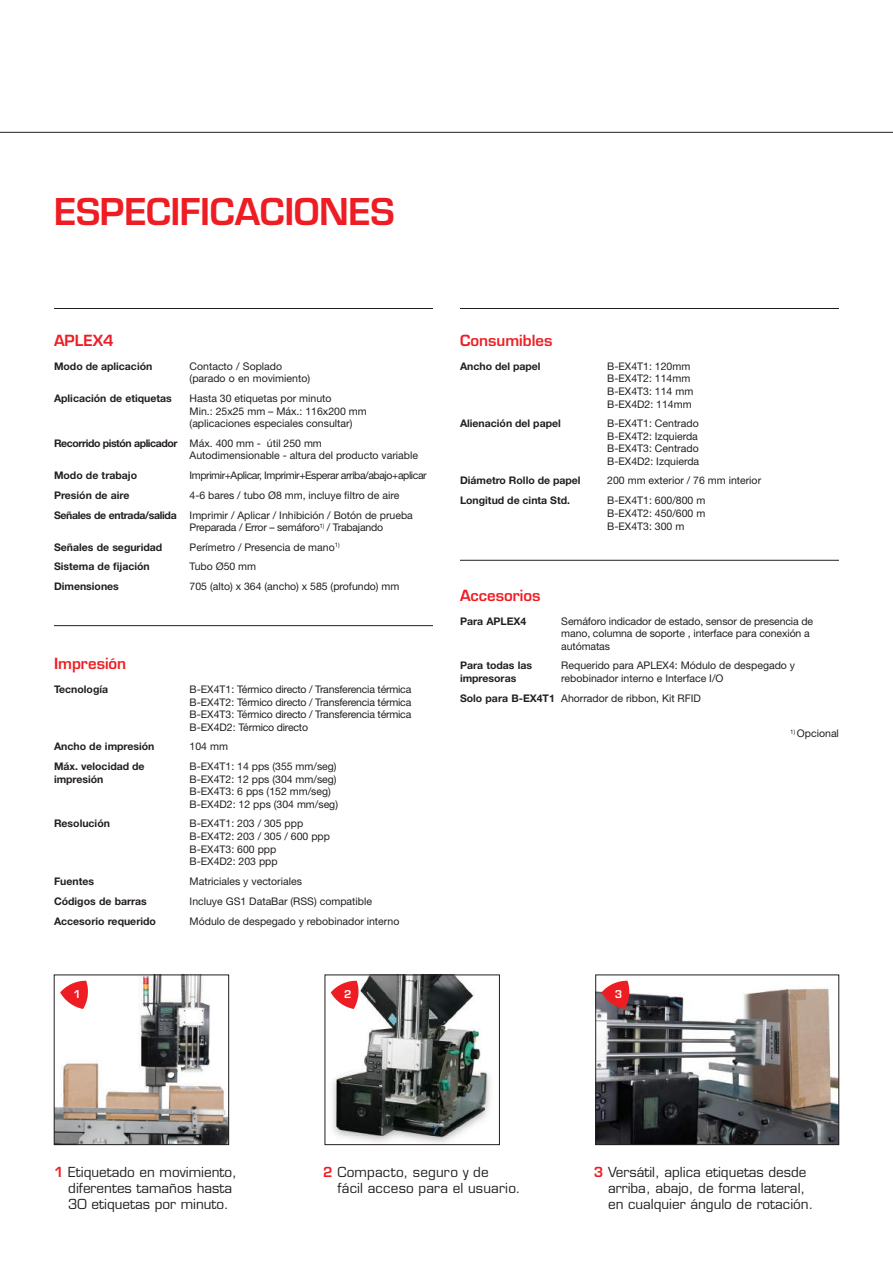
<style>
.page{position:relative;width:893px;height:1263px;background:#fff}
.page>*{position:absolute;margin:0;border:0;box-sizing:border-box;transform-origin:0 0}
.t1{font:600 36px "Eurostile LT Std";letter-spacing:-.015em;color:#ee1d23}
.t2{font:600 15px "Eurostile LT Std";color:#ee1d23}
.t3{font:13.5px/16.2px "Eurostile LT Std";color:#231f20}
.t4{font:10.5px/12.6px "Helvetica Neue LT Std";color:#231f20}
.t5{font:700 10.5px/12.6px "Helvetica Neue LT Std";color:#231f20}
.t6{font:10.5px "Helvetica Neue LT Std";letter-spacing:-.04em;color:#231f20}
.t7{font:10.5px "Helvetica Neue LT Std";letter-spacing:-.02em;color:#231f20}
.t8{font:600 10.5px "Eurostile LT Std";color:#fff}
.s1{font-weight:700}
.s2{font-weight:600;color:#ee1d23}
</style>
<div class="page">
<hr style="left:0;top:132px;width:893px;height:1px;background:#231f20">
<img style="left:56px;top:977px;width:171px;height:166px">
<div style="left:54px;top:975px;width:175px;height:170px;border:1px solid #231f20"></div>
<svg style="left:60px;top:981px;width:29px;height:28px"></svg>
<img style="left:330px;top:977px;width:162px;height:166px">
<div style="left:325px;top:975px;width:175px;height:170px;border:1px solid #231f20"></div>
<svg style="left:331px;top:981px;width:29px;height:28px"></svg>
<img style="left:597px;top:980px;width:240px;height:163px">
<div style="left:595px;top:975px;width:244px;height:170px;border:1px solid #231f20"></div>
<svg style="left:601px;top:981px;width:30px;height:28px"></svg>
<hr style="left:54px;top:308px;width:379px;height:1px;background:#231f20">
<hr style="left:54px;top:625px;width:379px;height:1px;background:#231f20">
<hr style="left:460px;top:308px;width:379px;height:1px;background:#231f20">
<hr style="left:460px;top:560px;width:379px;height:1px;background:#231f20">
<h1 class="t1" style="left:54px;top:189px;width:342px">ESPECIFICACIONES</h1>
<h2 class="t2" style="left:54px;top:331px;width:61px">APLEX4</h2>
<p class="t5" style="left:54px;top:360px;width:100px">Modo de aplicación</p>
<p class="t4" style="left:190px;top:360px;width:122px">Contacto / Soplado (parado o en movimiento)</p>
<p class="t5" style="left:54px;top:392px;width:119px">Aplicación de etiquetas</p>
<p class="t4" style="left:190px;top:392px;width:179px">Hasta 30 etiquetas por minuto<br>Min.: 25x25 mm – Máx.: 116x200 mm (aplicaciones especiales consultar)</p>
<p class="t4" style="left:190px;top:436px;width:230px;text-indent:-136px"><span class="s1">Recorrido pistón aplicador</span> Máx. 400 mm - útil 250 mm<br>Autodimensionable - altura del producto variable</p>
<p class="t5" style="left:54px;top:468px;width:85px">Modo de trabajo</p>
<p class="t6" style="left:190px;top:469px;width:239px">Imprimir+Aplicar, Imprimir+Esperar arriba/abajo+aplicar</p>
<p class="t5" style="left:54px;top:488px;width:77px">Presión de aire</p>
<p class="t4" style="left:54px;top:485px;width:360px;line-height:20px;text-indent:136px">4-6 bares / tubo Ø8 mm, incluye filtro de aire<br><span class="s1">Señales de entrada/salida</span> Imprimir / Aplicar / Inhibición / Botón de prueba</p>
<p class="t7" style="left:190px;top:521px;width:195px">Preparada / Error – semáforo<sup>1)</sup> / Trabajando</p>
<p class="t5" style="left:54px;top:540px;width:110px">Señales de seguridad</p>
<p class="t4" style="left:190px;top:540px;width:152px">Perímetro / Presencia de mano<sup>1)</sup></p>
<p class="t5" style="left:54px;top:560px;width:97px">Sistema de fijación</p>
<p class="t4" style="left:190px;top:560px;width:68px">Tubo Ø50 mm</p>
<p class="t5" style="left:54px;top:580px;width:66px">Dimensiones</p>
<p class="t4" style="left:190px;top:580px;width:211px">705 (alto) x 364 (ancho) x 585 (profundo) mm</p>
<h2 class="t2" style="left:54px;top:654px;width:74px">Impresión</h2>
<p class="t5" style="left:54px;top:683px;width:56px">Tecnología</p>
<p class="t4" style="left:190px;top:683px;width:223px;text-align:justify">B-EX4T1: Térmico directo / Transferencia térmica B-EX4T2: Térmico directo / Transferencia térmica B-EX4T3: Térmico directo / Transferencia térmica B-EX4D2: Térmico directo</p>
<p class="t5" style="left:54px;top:740px;width:102px">Ancho de impresión</p>
<p class="t4" style="left:190px;top:740px;width:40px">104 mm</p>
<p class="t5" style="left:54px;top:760px;width:92px">Máx. velocidad de impresión</p>
<p class="t4" style="left:190px;top:760px;width:150px">B-EX4T1: 14 pps (355 mm/seg)<br>B-EX4T2: 12 pps (304 mm/seg)<br>B-EX4T3: 6 pps (152 mm/seg)<br>B-EX4D2: 12 pps (304 mm/seg)</p>
<p class="t5" style="left:54px;top:817px;width:57px">Resolución</p>
<p class="t4" style="left:190px;top:817px;width:142px">B-EX4T1: 203 / 305 ppp<br>B-EX4T2: 203 / 305 / 600 ppp<br>B-EX4T3: 600 ppp<br>B-EX4D2: 203 ppp</p>
<p class="t5" style="left:54px;top:874px;width:42px">Fuentes</p>
<p class="t4" style="left:190px;top:875px;width:114px">Matriciales y vectoriales</p>
<p class="t5" style="left:54px;top:894px;width:94px">Códigos de barras</p>
<p class="t4" style="left:190px;top:894px;width:184px">Incluye GS1 DataBar (RSS) compatible</p>
<p class="t5" style="left:54px;top:914px;width:103px">Accesorio requerido</p>
<p class="t4" style="left:190px;top:914px;width:211px">Módulo de despegado y rebobinador interno</p>
<h2 class="t2" style="left:460px;top:331px;width:94px">Consumibles</h2>
<p class="t5" style="left:460px;top:360px;width:82px">Ancho del papel</p>
<p class="t4" style="left:607px;top:360px;width:87px">B-EX4T1: 120mm<br>B-EX4T2: 114mm<br>B-EX4T3: 114 mm<br>B-EX4D2: 114mm</p>
<p class="t5" style="left:460px;top:417px;width:102px">Alienación del papel</p>
<p class="t4" style="left:607px;top:417px;width:93px">B-EX4T1: Centrado<br>B-EX4T2: Izquierda<br>B-EX4T3: Centrado<br>B-EX4D2: Izquierda</p>
<p class="t5" style="left:460px;top:474px;width:122px">Diámetro Rollo de papel</p>
<p class="t4" style="left:607px;top:474px;width:155px">200 mm exterior / 76 mm interior</p>
<p class="t5" style="left:460px;top:494px;width:112px">Longitud de cinta Std.</p>
<p class="t4" style="left:607px;top:494px;width:100px;text-align:justify">B-EX4T1: 600/800 m B-EX4T2: 450/600 m B-EX4T3: 300 m</p>
<h2 class="t2" style="left:460px;top:586px;width:82px">Accesorios</h2>
<p class="t5" style="left:460px;top:614px;width:68px">Para APLEX4</p>
<p class="t4" style="left:561px;top:614px;width:253px">Semáforo indicador de estado, sensor de presencia de mano, columna de soporte , interface para conexión a autómatas</p>
<p class="t5" style="left:460px;top:659px;width:74px">Para todas las impresoras</p>
<p class="t4" style="left:561px;top:659px;width:235px">Requerido para APLEX4: Módulo de despegado y rebobinador interno e Interface I/O</p>
<p class="t4" style="left:460px;top:691px;width:242px"><span class="s1">Solo para B-EX4T1</span> Ahorrador de ribbon, Kit RFID</p>
<p class="t4" style="left:790px;top:727px;width:50px"><sup>1)</sup> Opcional</p>
<p class="t8" style="left:73px;top:987px;width:9px">1</p>
<p class="t8" style="left:344px;top:987px;width:9px">2</p>
<p class="t8" style="left:615px;top:987px;width:9px">3</p>
<p class="t3" style="left:68px;top:1163px;width:170px;text-indent:-14px"><span class="s2">1</span> Etiquetado en movimiento, diferentes tamaños hasta<br>30 etiquetas por minuto.</p>
<p class="t3" style="left:337px;top:1163px;width:184px;text-indent:-14px"><span class="s2">2</span> Compacto, seguro y de<br>fácil acceso para el usuario.</p>
<p class="t3" style="left:608px;top:1163px;width:207px;text-indent:-14px"><span class="s2">3</span> Versátil, aplica etiquetas desde arriba, abajo, de forma lateral, en cualquier ángulo de rotación.</p>
</div>
